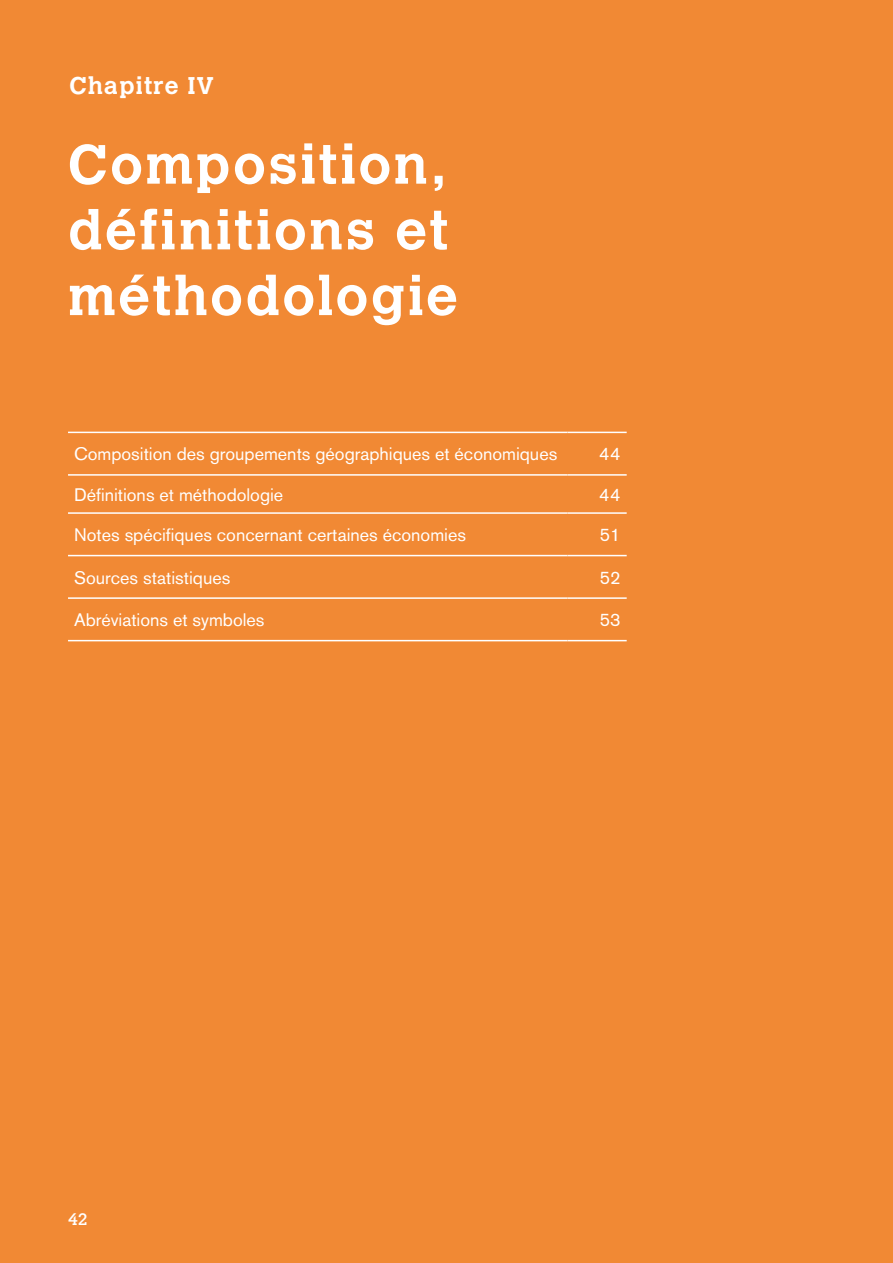
<style>
.page{position:relative;width:893px;height:1263px;background:#f18934}
.page>*{position:absolute;margin:0;border:0;box-sizing:border-box;transform-origin:0 0}
.t1{font:700 54.75px/65.7px "Calvert MT Pro";letter-spacing:.045em;color:#fff}
.t2{font:700 24px "Calvert MT Pro";letter-spacing:.05em;color:#fff}
.t3{font:18px "Akzidenz Grotesk Std";color:#fff}
.t4{font:16.5px "Calvert MT Std";color:#fff}
</style>
<div class="page">
<hr style="left:68px;top:432px;width:499px;height:1px;background:#fff">
<hr style="left:567px;top:432px;width:60px;height:1px;background:#fff">
<hr style="left:68px;top:474px;width:499px;height:2px;background:#fff">
<hr style="left:567px;top:474px;width:60px;height:2px;background:#fff">
<hr style="left:68px;top:512px;width:499px;height:2px;background:#fff">
<hr style="left:567px;top:512px;width:60px;height:2px;background:#fff">
<hr style="left:68px;top:555px;width:499px;height:1px;background:#fff">
<hr style="left:567px;top:555px;width:60px;height:1px;background:#fff">
<hr style="left:68px;top:597px;width:499px;height:2px;background:#fff">
<hr style="left:567px;top:597px;width:60px;height:2px;background:#fff">
<hr style="left:68px;top:640px;width:499px;height:1px;background:#fff">
<hr style="left:567px;top:640px;width:60px;height:1px;background:#fff">
<h2 class="t2" style="left:70px;top:71px;width:146px">Chapitre IV</h2>
<h1 class="t1" style="left:68px;top:131px;width:392px">Composition, définitions et méthodologie</h1>
<p class="t3" style="left:74px;top:443px;width:485px">Composition des groupements géographiques et économiques</p>
<p class="t3" style="left:599px;top:443px;width:23px">44</p>
<p class="t3" style="left:74px;top:484px;width:211px">Définitions et méthodologie</p>
<p class="t3" style="left:599px;top:484px;width:23px">44</p>
<p class="t3" style="left:74px;top:524px;width:393px">Notes spécifiques concernant certaines économies</p>
<p class="t3" style="left:600px;top:524px;width:22px">51</p>
<p class="t3" style="left:74px;top:567px;width:158px">Sources statistiques</p>
<p class="t3" style="left:600px;top:567px;width:22px">52</p>
<p class="t3" style="left:74px;top:609px;width:192px">Abréviations et symboles</p>
<p class="t3" style="left:600px;top:609px;width:22px">53</p>
<p class="t4" style="left:68px;top:1209px;width:21px">42</p>
</div>
